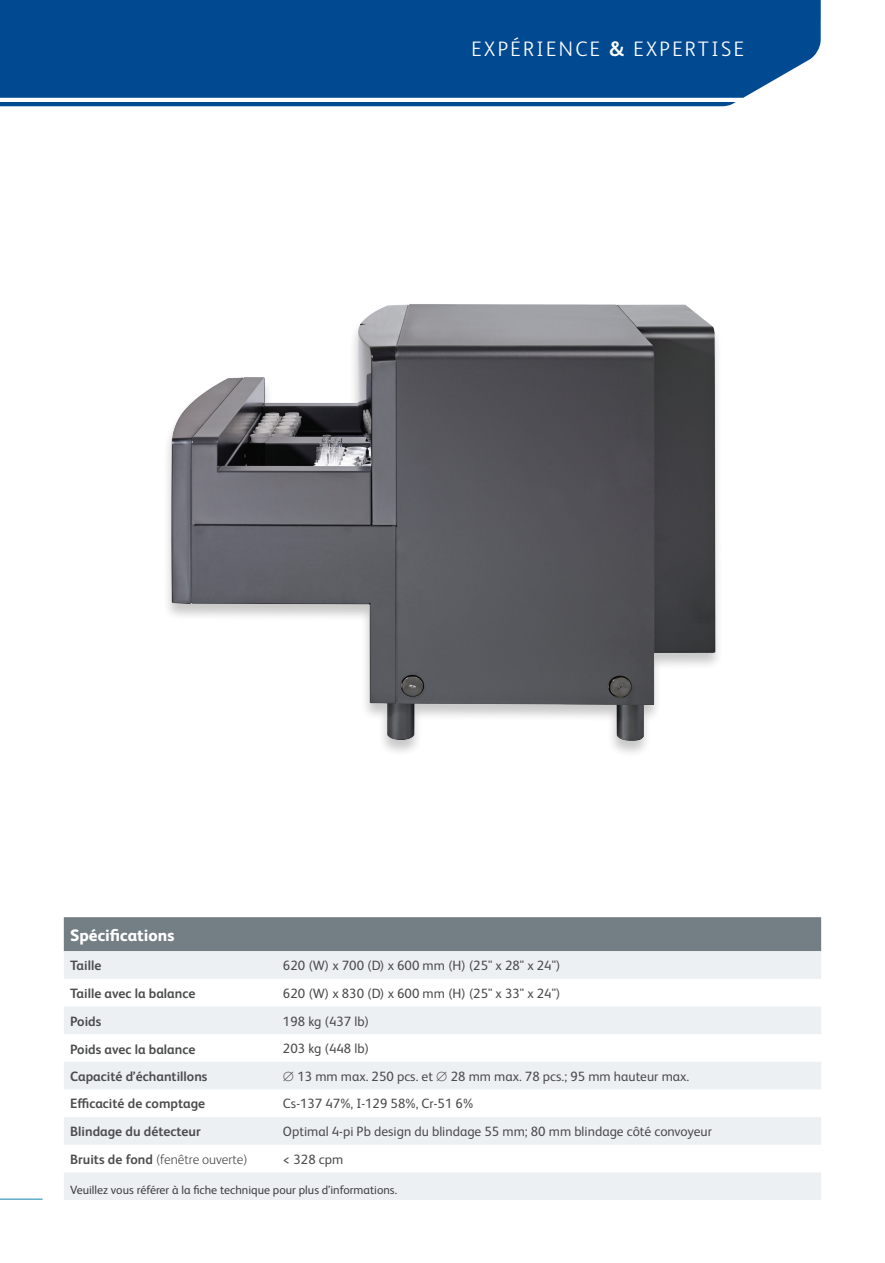
<style>
.page{position:relative;width:885px;height:1263px;background:#fff}
.page>*{position:absolute;margin:0;border:0;box-sizing:border-box;transform-origin:0 0}
.t1{font:300 21px "FS Albert Pro";letter-spacing:.115em;color:#fff}
.t2{font:800 16.5px "FS Albert Pro";color:#fff}
.t3{font:13.5px "FS Albert Pro";color:#4b4c4d}
.t4{font:700 13.5px "FS Albert Pro";color:#4b4c4d}
.t5{font:300 13.5px "FS Albert Pro";color:#4b4c4d}
.t6{font:12px "FS Albert Pro";color:#3e3e3f}
.s1{font-weight:700}
</style>
<div class="page">
<hr style="left:0;top:1198px;width:43px;height:2px;background:#61adca">
<div style="left:0;top:0;width:820px;height:106px;background:#014990"></div>
<img style="left:167px;top:304px;width:551px;height:449px">
<div style="left:64px;top:917px;width:757px;height:34px;background:#737f85"></div>
<svg style="left:64px;top:951px;width:757px;height:249px;fill:#edf0f2"></svg>
<p class="t1" style="left:471px;top:35px;width:274px">EXPÉRIENCE <span class="s1">&amp;</span> EXPERTISE</p>
<p class="t2" style="left:70px;top:922px;width:106px">Spécifications</p>
<p class="t4" style="left:70px;top:956px;width:33px">Taille</p>
<p class="t3" style="left:283px;top:956px;width:279px">620 (W) x 700 (D) x 600 mm (H) (25" x 28" x 24")</p>
<p class="t4" style="left:70px;top:984px;width:127px">Taille avec la balance</p>
<p class="t3" style="left:283px;top:984px;width:279px">620 (W) x 830 (D) x 600 mm (H) (25" x 33" x 24")</p>
<p class="t4" style="left:70px;top:1012px;width:33px">Poids</p>
<p class="t3" style="left:283px;top:1011px;width:88px">198 kg (437 lb)</p>
<p class="t4" style="left:70px;top:1040px;width:127px">Poids avec la balance</p>
<p class="t3" style="left:283px;top:1039px;width:88px">203 kg (448 lb)</p>
<p class="t4" style="left:70px;top:1067px;width:139px">Capacité d’échantillons</p>
<p class="t3" style="left:283px;top:1066px;width:408px">∅ 13 mm max. 250 pcs. et ∅ 28 mm max. 78 pcs.; 95 mm hauteur max.</p>
<p class="t4" style="left:70px;top:1094px;width:136px">Efficacité de comptage</p>
<p class="t3" style="left:283px;top:1094px;width:192px">Cs-137 47%, I-129 58%, Cr-51 6%</p>
<p class="t4" style="left:70px;top:1122px;width:132px">Blindage du détecteur</p>
<p class="t3" style="left:283px;top:1122px;width:430px">Optimal 4-pi Pb design du blindage 55 mm; 80 mm blindage côté convoyeur</p>
<p class="t5" style="left:70px;top:1150px;width:179px"><span class="s1">Bruits de fond</span> (fenêtre ouverte)</p>
<p class="t3" style="left:283px;top:1149px;width:62px">&lt; 328 cpm</p>
<p class="t6" style="left:70px;top:1181px;width:328px">Veuillez vous référer à la fiche technique pour plus d’informations.</p>
</div>
